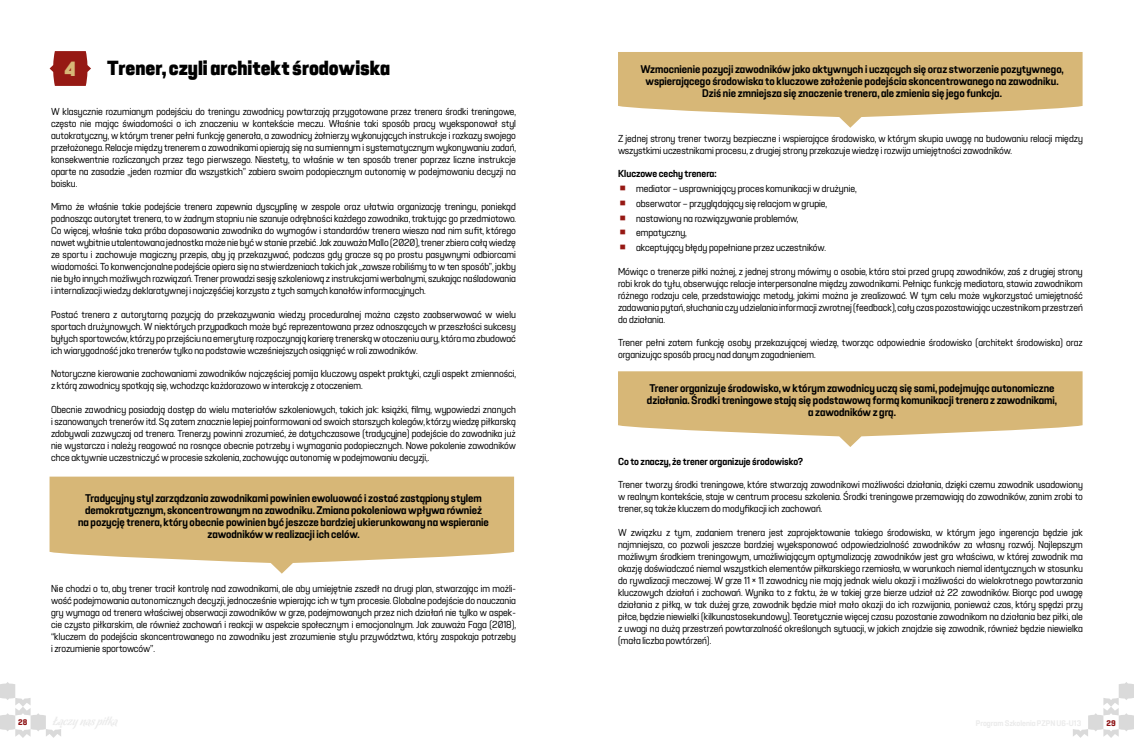
<style>
.page{position:relative;width:1134px;height:738px;background:#fff}
.page>*{position:absolute;margin:0;border:0;box-sizing:border-box;transform-origin:0 0}
.t1{font:800 20.2px "PZPN";color:#d7b777}
.t2{font:800 20px "PZPN";color:#000}
.t3{font:700 11px/12px "PZPN";color:#000;text-align:center}
.t4{font:10px/12px "PZPN";color:#000;text-align:justify}
.t5{font:700 10px "PZPN";color:#000}
.t6{font:800 8px "PZPN";color:#8c1012}
.s1{font-size:46px;color:#961914}
</style>
<div class="page">
<svg style="left:1073px;top:682px;width:61px;height:55px"></svg>
<svg style="left:0;top:682px;width:61px;height:55px"></svg>
<svg style="left:50px;top:51px;width:41px;height:35px"></svg>
<svg style="left:50px;top:476px;width:464px;height:97px;fill:#d7b777"></svg>
<svg style="left:618px;top:52px;width:464px;height:76px;fill:#d7b777"></svg>
<svg style="left:618px;top:371px;width:464px;height:75px;fill:#d7b777"></svg>
<h1 class="t1" style="left:64px;top:56px;width:13px">4</h1>
<h2 class="t2" style="left:107px;top:56px;width:284px">Trener, czyli architekt środowiska</h2>
<p class="t4" style="left:51px;top:105px;width:467px">W klasycznie rozumianym podejściu do treningu zawodnicy powtarzają przygotowane przez trenera środki treningowe, często nie mając świadomości o ich znaczeniu w kontekście meczu. Właśnie taki sposób pracy wyeksponował styl autokratyczny, w którym trener pełni funkcję generała, a zawodnicy żołnierzy wykonujących instrukcje i rozkazy swojego przełożonego. Relacje między trenerem a zawodnikami opierają się na sumiennym i systematycznym wykonywaniu zadań, konsekwentnie rozliczanych przez tego pierwszego. Niestety, to właśnie w ten sposób trener poprzez liczne instrukcje oparte na zasadzie „jeden rozmiar dla wszystkich” zabiera swoim podopiecznym autonomię w podejmowaniu decyzji na boisku.</p>
<p class="t4" style="left:51px;top:201px;width:467px">Mimo że właśnie takie podejście trenera zapewnia dyscyplinę w zespole oraz ułatwia organizację treningu, poniekąd podnosząc autorytet trenera, to w żadnym stopniu nie szanuje odrębności każdego zawodnika, traktując go przedmiotowo.<br>Co więcej, właśnie taka próba dopasowania zawodnika do wymogów i standardów trenera wiesza nad nim sufit, którego nawet wybitnie utalentowana jednostka może nie być w stanie przebić. Jak zauważa Mallo (2020), trener zbiera całą wiedzę ze sportu i zachowuje magiczny przepis, aby ją przekazywać, podczas gdy gracze są po prostu pasywnymi odbiorcami wiadomości. To konwencjonalne podejście opiera się na stwierdzeniach takich jak „zawsze robiliśmy to w ten sposób”, jakby nie było innych możliwych rozwiązań. Trener prowadzi sesję szkoleniową z instrukcjami werbalnymi, szukając naśladowania i internalizacji wiedzy deklaratywnej i najczęśćiej korzysta z tych samych kanałów informacyjnych.</p>
<p class="t4" style="left:51px;top:308px;width:466px">Postać trenera z autorytarną pozycją do przekazywania wiedzy proceduralnej można często zaobserwować w wielu sportach drużynowych. W niektórych przypadkach może być reprezentowana przez odnoszących w przeszłości sukcesy byłych sportowców, którzy po przejściu na emeryturę rozpoczynają karierę trenerską w otoczeniu aury, która ma zbudować ich wiarygodność jako trenerów tylko na podstawie wcześniejszych osiągnięć w roli zawodników.</p>
<p class="t4" style="left:51px;top:367px;width:467px">Notoryczne kierowanie zachowaniami zawodników najczęściej pomija kluczowy aspekt praktyki, czyli aspekt zmienności, z którą zawodnicy spotkają się, wchodząc każdorazowo w interakcję z otoczeniem.</p>
<p class="t4" style="left:51px;top:403px;width:466px">Obecnie zawodnicy posiadają dostęp do wielu materiałów szkoleniowych, takich jak: książki, filmy, wypowiedzi znanych i szanowanych trenerów itd. Są zatem znacznie lepiej poinformowani od swoich starszych kolegów, którzy wiedzę piłkarską zdobywali zazwyczaj od trenera. Trenerzy powinni zrozumieć, że dotychczasowe (tradycyjne) podejście do zawodnika już nie wystarcza i należy reagować na rosnące obecnie potrzeby i wymagania podopiecznych. Nowe pokolenie zawodników chce aktywnie uczestniczyć w procesie szkolenia, zachowując autonomię w podejmowaniu decyzji,.</p>
<p class="t3" style="left:78px;top:491px;width:412px">Tradycyjny styl zarządzania zawodnikami powinien ewoluować i zostać zastąpiony stylem demokratycznym, skoncentrowanym na zawodniku. Zmiana pokoleniowa wpływa również<br>na pozycję trenera, który obecnie powinien być jeszcze bardziej ukierunkowany na wspieranie zawodników w realizacji ich celów.</p>
<p class="t4" style="left:51px;top:581px;width:467px">Nie chodzi o to, aby trener tracił kontrolę nad zawodnikami, ale aby umiejętnie zszedł na drugi plan, stwarzając im możli&shy;wość podejmowania autonomicznych decyzji, jednocześnie wpierając ich w tym procesie. Globalne podejście do nauczania gry wymaga od trenera właściwej obserwacji zawodników w grze, podejmowanych przez nich działań nie tylko w aspek&shy;cie czysto piłkarskim, ale również zachowań i reakcji w aspekcie społecznym i emocjonalnym. Jak zauważa Faga (2018), “kluczem do podejścia skoncentrowanego na zawodniku jest zrozumienie stylu przywództwa, który zaspokaja potrzeby i zrozumienie sportowców”.</p>
<p class="t3" style="left:640px;top:63px;width:425px">Wzmocnienie pozycji zawodników jako aktywnych i uczących się oraz stworzenie pozytywnego, wspierającego środowiska to kluczowe założenie podejścia skoncentrowanego na zawodniku.<br>Dziś nie zmniejsza się znaczenie trenera, ale zmienia się jego funkcja.</p>
<p class="t4" style="left:618px;top:132px;width:466px">Z jednej strony trener tworzy bezpieczne i wspierające środowisko, w którym skupia uwagę na budowaniu relacji między wszystkimi uczestnikami procesu, z drugiej strony przekazuje wiedzę i rozwija umiejętności zawodników.</p>
<p class="t5" style="left:618px;top:167px;width:100px">Kluczowe cechy trenera:</p>
<p class="t4" style="left:618px;top:182px;width:240px"><span class="s1">•</span> mediator – usprawniający proces komunikacji w drużynie,</p>
<p class="t4" style="left:618px;top:197px;width:211px"><span class="s1">•</span> obserwator – przyglądający się relacjom w grupie,</p>
<p class="t4" style="left:618px;top:212px;width:182px"><span class="s1">•</span> nastawiony na rozwiązywanie problemów,</p>
<p class="t4" style="left:618px;top:227px;width:70px"><span class="s1">•</span> empatyczny,</p>
<p class="t4" style="left:618px;top:242px;width:209px"><span class="s1">•</span> akceptujący błędy popełniane przez uczestników.</p>
<p class="t4" style="left:618px;top:265px;width:466px">Mówiąc o trenerze piłki nożnej, z jednej strony mówimy o osobie, która stoi przed grupą zawodników, zaś z drugiej strony robi krok do tyłu, obserwując relacje interpersonalne między zawodnikami. Pełniąc funkcję mediatora, stawia zawodnikom różnego rodzaju cele, przedstawiając metody, jakimi można je zrealizować. W tym celu może wykorzystać umiejętność zadawania pytań, słuchania czy udzielania informacji zwrotnej (feedback), cały czas pozostawiając uczestnikom przestrzeń do działania.</p>
<p class="t4" style="left:618px;top:336px;width:466px">Trener pełni zatem funkcję osoby przekazującej wiedzę, tworząc odpowiednie środowisko (architekt środowiska) oraz organizując sposób pracy nad danym zagadnieniem.</p>
<p class="t3" style="left:647px;top:382px;width:412px">Trener organizuje środowisko, w którym zawodnicy uczą się sami, podejmując autonomiczne działania. Środki treningowe stają się podstawową formą komunikacji trenera z zawodnikami, a zawodników z grą.</p>
<p class="t5" style="left:618px;top:455px;width:187px">Co to znaczy, że trener organizuje środowisko?</p>
<p class="t4" style="left:618px;top:478px;width:466px">Trener tworzy środki treningowe, które stwarzają zawodnikowi możliwości działania, dzięki czemu zawodnik usadowiony w realnym kontekście, staje w centrum procesu szkolenia. Środki treningowe przemawiają do zawodników, zanim zrobi to trener, są także kluczem do modyfikacji ich zachowań.</p>
<p class="t4" style="left:618px;top:526px;width:467px">W związku z tym, zadaniem trenera jest zaprojektowanie takiego środowiska, w którym jego ingerencja będzie jak najmniejsza, co pozwoli jeszcze bardziej wyeksponować odpowiedzialność zawodników za własny rozwój. Najlepszym możliwym środkiem treningowym, umożliwiającym optymalizację zawodników jest gra właściwa, w której zawodnik ma okazję doświadczać niemal wszystkich elementów piłkarskiego rzemiosła, w warunkach niemal identycznych w stosunku do rywalizacji meczowej. W grze 11 × 11 zawodnicy nie mają jednak wielu okazji i możliwości do wielokrotnego powtarzania kluczowych działań i zachowań. Wynika to z faktu, że w takiej grze bierze udział aż 22 zawodników. Biorąc pod uwagę działania z piłką, w tak dużej grze, zawodnik będzie miał mało okazji do ich rozwijania, ponieważ czas, który spędzi przy piłce, będzie niewielki (kilkunastosekundowy). Teoretycznie więcej czasu pozostanie zawodnikom na działania bez piłki, ale z uwagi na dużą przestrzeń powtarzalność określonych sytuacji, w jakich znajdzie się zawodnik, również będzie niewielka (mała liczba powtórzeń).</p>
<p class="t6" style="left:18px;top:717px;width:11px">28</p>
<p class="t6" style="left:1106px;top:717px;width:11px">29</p>
</div>
